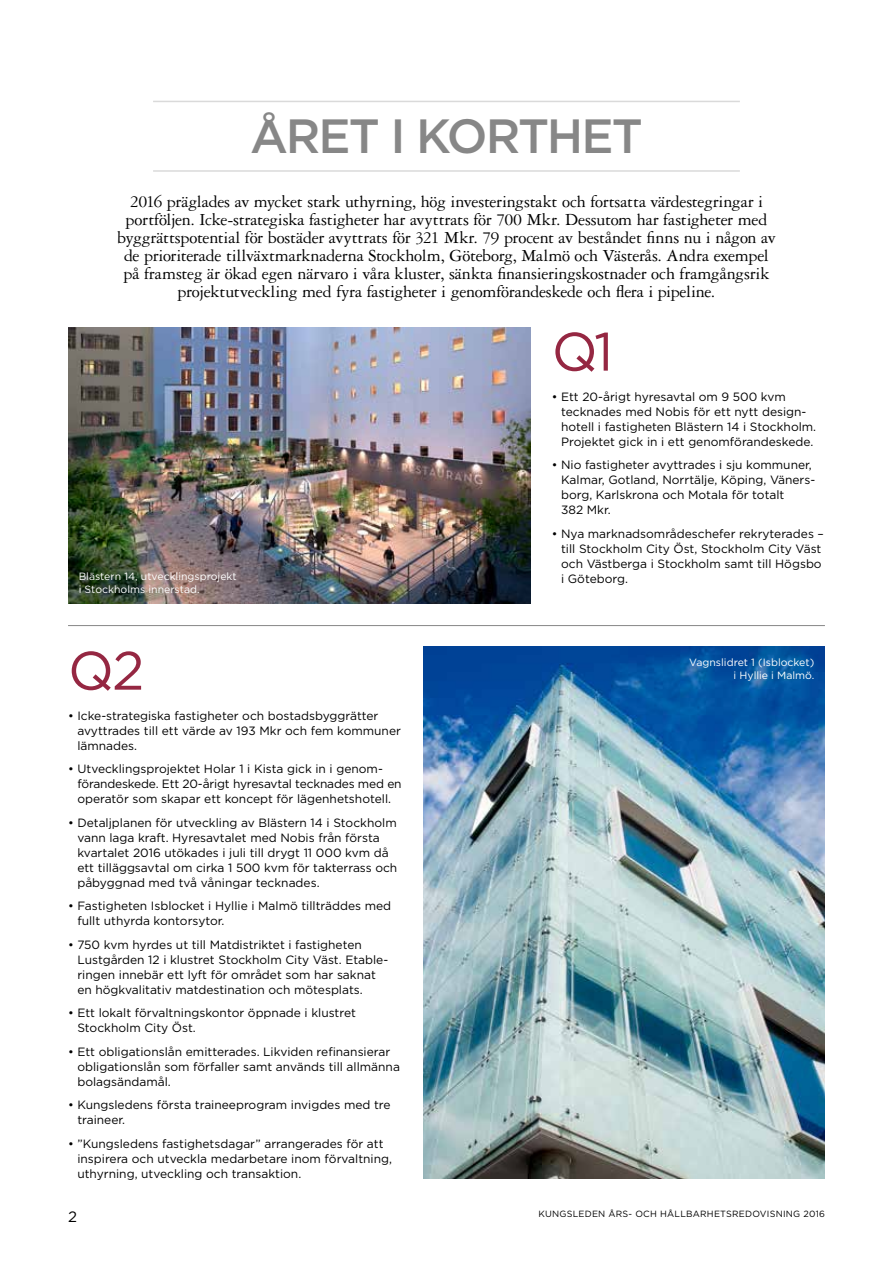
<style>
.page{position:relative;width:893px;height:1263px;background:#fff}
.page>*{position:absolute;margin:0;border:0;box-sizing:border-box;transform-origin:0 0}
.t1{font:54px "Gotham";color:#952742}
.t2{font:500 48px "Gotham";letter-spacing:-.04em;color:#878787}
.t3{font:18px/18px "Garamond 3 LT Std";letter-spacing:-.015em;color:#000;text-align:center}
.t4{font:15px "Gotham";color:#000}
.t5{font:12px/15px "Gotham";color:#000}
.t6{font:10.5px/13.5px "Gotham";color:#fff}
.t7{font:9px "Gotham";letter-spacing:.025em;color:#000}
</style>
<div class="page">
<img style="left:423px;top:647px;width:402px;height:531px">
<img style="left:68px;top:327px;width:462px;height:277px">
<hr style="left:68px;top:625px;width:757px;height:1px;background:#878787">
<hr style="left:153px;top:101px;width:587px;height:1px;background:#dadada">
<hr style="left:153px;top:170px;width:587px;height:2px;background:#dadada">
<h2 class="t2" style="left:250px;top:105px;width:394px">ÅRET I KORTHET</h2>
<p class="t3" style="left:117px;top:193px;width:660px">2016 präglades av mycket stark uthyrning, hög investeringstakt och fortsatta värdestegringar i portföljen. Icke-strategiska fastigheter har avyttrats för 700 Mkr. Dessutom har fastigheter med byggrättspotential för bostäder avyttrats för 321 Mkr. 79 procent av beståndet finns nu i någon av de prioriterade tillväxtmarknaderna Stockholm, Göteborg, Malmö och Västerås. Andra exempel på framsteg är ökad egen närvaro i våra kluster, sänkta finansieringskostnader och framgångsrik projektutveckling med fyra fastigheter i genomförandeskede och flera i pipeline.</p>
<h1 class="t1" style="left:552px;top:317px;width:63px">Q1</h1>
<p class="t6" style="left:79px;top:569px;width:160px">Blästern 14, utvecklingsprojekt i Stockholms innerstad.</p>
<h1 class="t1" style="left:68px;top:636px;width:78px">Q2</h1>
<p class="t5" style="left:77px;top:708px;width:325px;text-indent:-9px">• Icke-strategiska fastigheter och bostadsbyggrätter avyttrades till ett värde av 193 Mkr och fem kommuner lämnades.</p>
<p class="t5" style="left:77px;top:761px;width:326px;text-indent:-9px">• Utvecklingsprojektet Holar 1 i Kista gick in i genom&shy;förandeskede. Ett 20-årigt hyresavtal tecknades med en operatör som skapar ett koncept för lägenhetshotell.</p>
<p class="t5" style="left:77px;top:815px;width:321px;text-indent:-9px">• Detaljplanen för utveckling av Blästern 14 i Stockholm vann laga kraft. Hyresavtalet med Nobis från första kvartalet 2016 utökades i juli till drygt 11 000 kvm då ett tilläggsavtal om cirka 1 500 kvm för takterrass och påbyggnad med två våningar tecknades.</p>
<p class="t5" style="left:77px;top:898px;width:315px;text-indent:-9px">• Fastigheten Isblocket i Hyllie i Malmö tillträddes med fullt uthyrda kontorsytor.</p>
<p class="t5" style="left:77px;top:937px;width:312px;text-indent:-9px">• 750 kvm hyrdes ut till Matdistriktet i fastigheten Lustgården 12 i klustret Stockholm City Väst. Etable&shy;ringen innebär ett lyft för området som har saknat en högkvalitativ matdestination och mötesplats.</p>
<p class="t5" style="left:77px;top:1005px;width:280px;text-indent:-9px">• Ett lokalt förvaltningskontor öppnade i klustret<br>Stockholm City Öst.</p>
<p class="t5" style="left:77px;top:1044px;width:324px;text-indent:-9px">• Ett obligationslån emitterades. Likviden refinansierar obligationslån som förfaller samt används till allmänna bolagsändamål.</p>
<p class="t5" style="left:77px;top:1097px;width:315px;text-indent:-9px">• Kungsledens första traineeprogram invigdes med tre traineer.</p>
<p class="t5" style="left:77px;top:1136px;width:316px;text-indent:-9px">• ”Kungsledens fastighetsdagar” arrangerades för att inspirera och utveckla medarbetare inom förvaltning, uthyrning, utveckling och transaktion.</p>
<p class="t5" style="left:561px;top:389px;width:257px;text-indent:-9px">• Ett 20-årigt hyresavtal om 9 500 kvm tecknades med Nobis för ett nytt design&shy;hotell i fastigheten Blästern 14 i Stockholm.<br>Projektet gick in i ett genomförandeskede.</p>
<p class="t5" style="left:561px;top:457px;width:256px;text-indent:-9px">• Nio fastigheter avyttrades i sju kommuner, Kalmar, Gotland, Norrtälje, Köping, Väners&shy;borg, Karlskrona och Motala för totalt<br>382 Mkr.</p>
<p class="t5" style="left:561px;top:526px;width:264px;text-indent:-9px">• Nya marknadsområdeschefer rekryterades – till Stockholm City Öst, Stockholm City Väst och Västberga i Stockholm samt till Högsbo i Göteborg.</p>
<p class="t6" style="left:689px;top:655px;width:127px;text-align:right">Vagnslidret 1 (Isblocket) i Hyllie i Malmö.</p>
<p class="t4" style="left:68px;top:1207px;width:10px">2</p>
<p class="t7" style="left:538px;top:1208px;width:288px">KUNGSLEDEN ÅRS- OCH HÅLLBARHETSREDOVISNING 2016</p>
</div>
